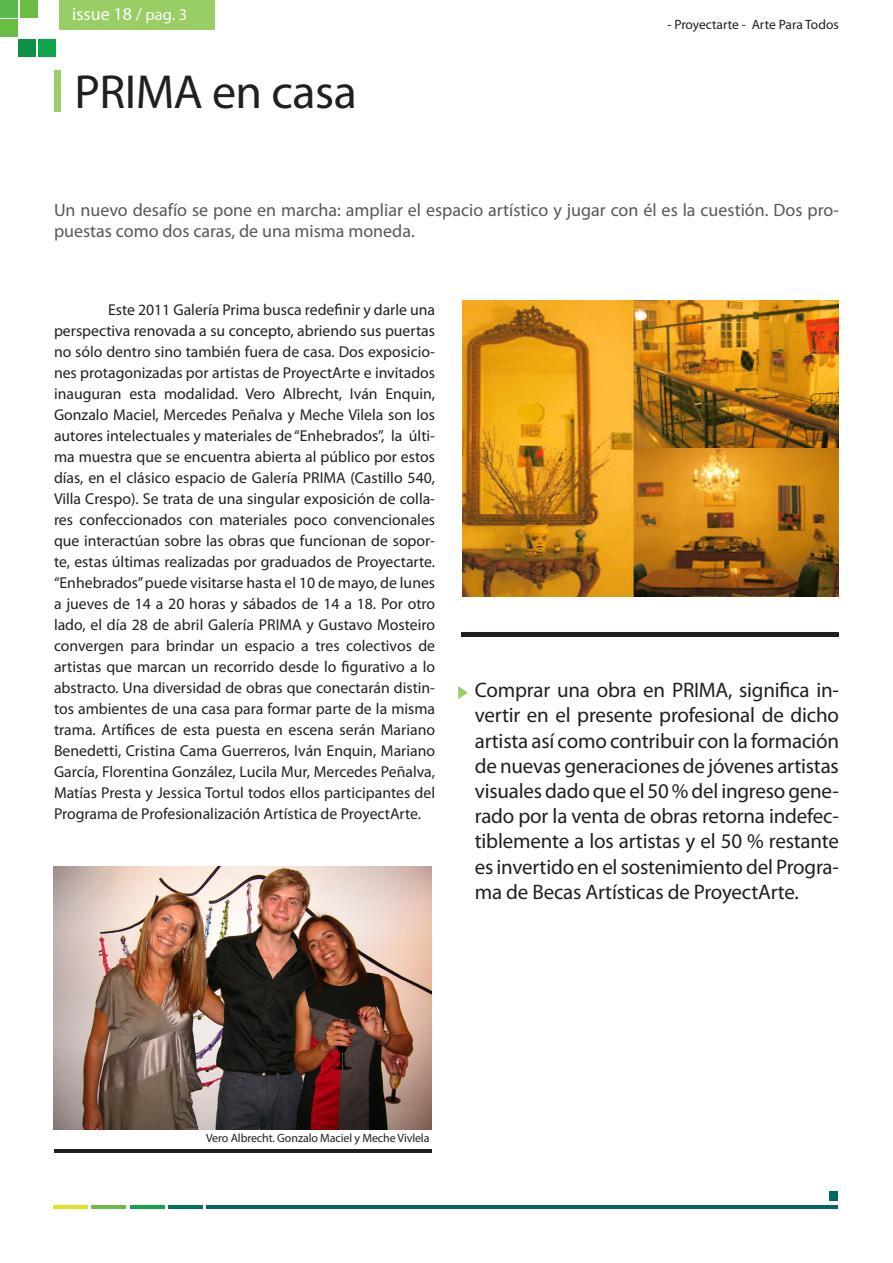
<style>
.page{position:relative;width:893px;height:1263px;background:#fff}
.page>*{position:absolute;margin:0;border:0;box-sizing:border-box;transform-origin:0 0}
.t1{font:48px "Myriad Pro";letter-spacing:-.01em;color:#231f20}
.t2{font:21px/25.2px "Myriad Pro";letter-spacing:-.01em;color:#231f20;text-align:justify}
.t3{font:18px/21.6px "Myriad Pro";color:#57585a}
.t4{font:18px "Myriad Pro";color:#fff}
.t5{font:15.75px/21px "Myriad Pro";color:#231f20;text-align:justify}
.fotos{font:13.5px "Myriad Pro";color:#231f20}
.t6{font:12px "Myriad Pro";letter-spacing:-.01em;color:#231f20}
.s1{font-size:16.5px}
</style>
<div class="page">
<div style="left:54px;top:70px;width:7px;height:42px;background:#99cd65"></div>
<svg style="left:458px;top:686px;width:10px;height:13px"></svg>
<hr style="left:55px;top:1149px;width:377px;height:4px;background:#231f20">
<img style="left:463px;top:301px;width:376px;height:295px">
<div style="left:462px;top:632px;width:377px;height:5px;background:#231f20"></div>
<img style="left:54px;top:866px;width:377px;height:264px">
<div style="left:59px;top:1px;width:156px;height:29px;background:#99cd65"></div>
<div style="left:20px;top:0;width:18px;height:18px;background:#69bd45"></div>
<div style="left:38px;top:39px;width:17px;height:18px;background:#0da64a"></div>
<div style="left:1px;top:0;width:17px;height:18px;background:#59b84a"></div>
<div style="left:1px;top:19px;width:17px;height:18px;background:#69bd45"></div>
<div style="left:18px;top:39px;width:18px;height:18px;background:#0d8f45"></div>
<div style="left:829px;top:1192px;width:9px;height:9px;background:#066"></div>
<hr style="left:206px;top:1205px;width:632px;height:3px;background:#066">
<hr style="left:168px;top:1205px;width:35px;height:3px;background:#00755e">
<hr style="left:130px;top:1205px;width:35px;height:3px;background:#0fa64a">
<hr style="left:92px;top:1205px;width:34px;height:3px;background:#6bbd45">
<hr style="left:54px;top:1205px;width:34px;height:3px;background:#dee321">
<p class="t4" style="left:72px;top:3px;width:116px">issue 18 / <span class="s1">pag. 3</span></p>
<p class="t1" style="left:74px;top:62px;width:284px">PRIMA en casa</p>
<p class="fotos" style="left:667px;top:16px;width:173px">- Proyectarte - Arte Para Todos</p>
<p class="t3" style="left:54px;top:199px;width:786px">Un nuevo desafío se pone en marcha: ampliar el espacio artístico y jugar con él es la cuestión. Dos pro&shy;puestas como dos caras, de una misma moneda.</p>
<p class="t5" style="left:54px;top:299px;width:383px;text-indent:54px">Este 2011 Galería Prima busca redefinir y darle una perspectiva renovada a su concepto, abriendo sus puertas no sólo dentro sino también fuera de casa. Dos exposicio&shy;nes protagonizadas por artistas de ProyectArte e invitados inauguran esta modalidad. Vero Albrecht, Iván Enquin, Gonzalo Maciel, Mercedes Peñalva y Meche Vilela son los autores intelectuales y materiales de “Enhebrados”, la últi&shy;ma muestra que se encuentra abierta al público por estos días, en el clásico espacio de Galería PRIMA (Castillo 540, Villa Crespo). Se trata de una singular exposición de colla&shy;res confeccionados con materiales poco convencionales que interactúan sobre las obras que funcionan de sopor&shy;te, estas últimas realizadas por graduados de Proyectarte. “Enhebrados” puede visitarse hasta el 10 de mayo, de lunes a jueves de 14 a 20 horas y sábados de 14 a 18. Por otro lado, el día 28 de abril Galería PRIMA y Gustavo Mosteiro convergen para brindar un espacio a tres colectivos de artistas que marcan un recorrido desde lo figurativo a lo abstracto. Una diversidad de obras que conectarán distin&shy;tos ambientes de una casa para formar parte de la misma trama. Artífices de esta puesta en escena serán Mariano Benedetti, Cristina Cama Guerreros, Iván Enquin, Mariano García, Florentina González, Lucila Mur, Mercedes Peñalva, Matías Presta y Jessica Tortul todos ellos participantes del Programa de Profesionalización Artística de ProyectArte.</p>
<p class="t2" style="left:475px;top:677px;width:366px">Comprar una obra en PRIMA, significa in&shy;vertir en el presente profesional de dicho artista así como contribuir con la formación de nuevas generaciones de jóvenes artistas visuales dado que el 50 % del ingreso gene&shy;rado por la venta de obras retorna indefec&shy;tiblemente a los artistas y el 50 % restante es invertido en el sostenimiento del Progra&shy;ma de Becas Artísticas de ProyectArte.</p>
<p class="t6" style="left:206px;top:1130px;width:225px">Vero Albrecht. Gonzalo Maciel y Meche Vivlela</p>
</div>
